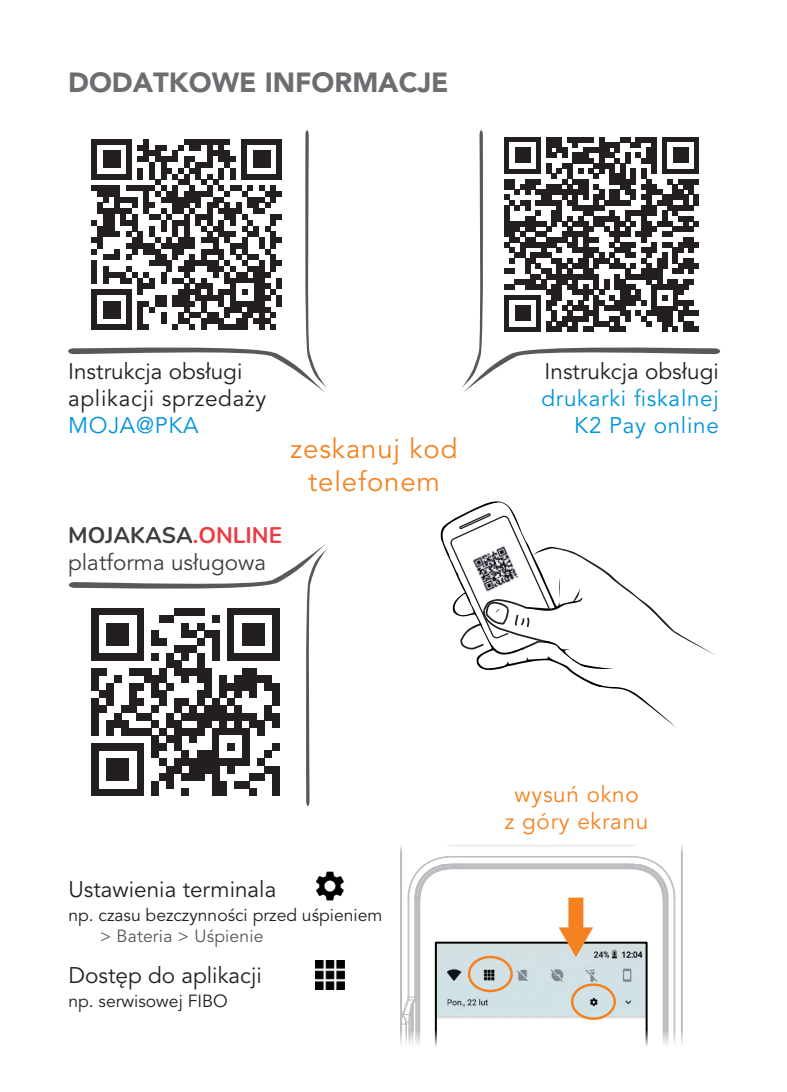
<style>
.page{position:relative;width:787px;height:1092px;background:#fff}
.page>*{position:absolute;margin:0;border:0;box-sizing:border-box;transform-origin:0 0}
.t1{font:27.5px/33px "Avenir LT Pro";letter-spacing:.03em;color:#f58220;text-align:center}
.t2{font:900 27.5px "Avenir LT Pro";color:#6c6d70}
.t3{font:22.5px "Avenir LT Pro";color:#231f20}
.t4{font:22.5px/27px "Avenir LT Pro";letter-spacing:.03em;color:#0095d9;text-align:right}
.t5{font:22.5px/27px "Avenir LT Pro";letter-spacing:.03em;color:#231f20}
.t6{font:22.5px/27px "Avenir LT Pro";letter-spacing:.03em;color:#f58220;text-align:center}
.t7{font:22.5px "Avenir LT Pro";color:#3e3e3f}
.t8{font:700 22.5px "Nunito";color:#3e3e3f}
.t9{font:17.5px "Avenir LT Pro";color:#231f20}
.t10{font:17.5px "Avenir LT Pro";letter-spacing:.01em;color:#57585a}
.s1{color:#ee3a41}
</style>
<div class="page">
<hr style="left:681px;top:832px;width:2px;height:259px;background:#bcbdc0">
<hr style="left:400px;top:832px;width:2px;height:47px;background:#bcbdc0">
<div style="left:393px;top:743px;width:296px;height:108px;background:linear-gradient(to right,#fefefe,#fefefe)"></div>
<div style="left:393px;top:743px;width:295px;height:89px;background:#fff"></div>
<svg style="left:68px;top:130px;width:259px;height:262px"></svg>
<svg style="left:462px;top:130px;width:258px;height:262px"></svg>
<svg style="left:69px;top:544px;width:259px;height:262px"></svg>
<svg style="left:400px;top:856px;width:276px;height:175px"></svg>
<img style="left:316px;top:871px;width:28px;height:30px">
<svg style="left:400px;top:1031px;width:283px;height:18px"></svg>
<img style="left:316px;top:960px;width:28px;height:29px">
<div style="left:468px;top:955px;width:45px;height:37px;border:2px solid #f58220;border-radius:50%"></div>
<div style="left:571px;top:983px;width:45px;height:36px;border:2px solid #f58220;border-radius:50%"></div>
<div style="left:393px;top:1049px;width:296px;height:42px;background:#fff"></div>
<svg style="left:440px;top:501px;width:275px;height:227px"></svg>
<p class="t2" style="left:68px;top:66px;width:382px">DODATKOWE INFORMACJE</p>
<p class="t5" style="left:68px;top:358px;width:199px">Instrukcja obsługi aplikacji sprzedaży</p>
<p class="t4" style="left:68px;top:412px;width:132px">MOJA@PKA</p>
<p class="t1" style="left:291px;top:432px;width:168px">zeskanuj kod telefonem</p>
<p class="t8" style="left:68px;top:519px;width:215px">MOJAKASA<span class="s1">.ONLINE</span></p>
<p class="t7" style="left:68px;top:548px;width:199px">platforma usługowa</p>
<p class="t3" style="left:544px;top:357px;width:176px">Instrukcja obsługi</p>
<p class="t4" style="left:541px;top:385px;width:179px">drukarki fiskalnej<br>K2 Pay online</p>
<p class="t3" style="left:68px;top:875px;width:209px">Ustawienia terminala</p>
<p class="t9" style="left:68px;top:904px;width:315px">np. czasu bezczynności przed uśpieniem</p>
<p class="t10" style="left:100px;top:925px;width:165px">&gt; Bateria &gt; Uśpienie</p>
<p class="t3" style="left:68px;top:961px;width:195px">Dostęp do aplikacji</p>
<p class="t9" style="left:68px;top:990px;width:161px">np. serwisowej FIBO</p>
<p class="t6" style="left:505px;top:781px;width:145px">wysuń okno<br>z góry ekranu</p>
</div>
